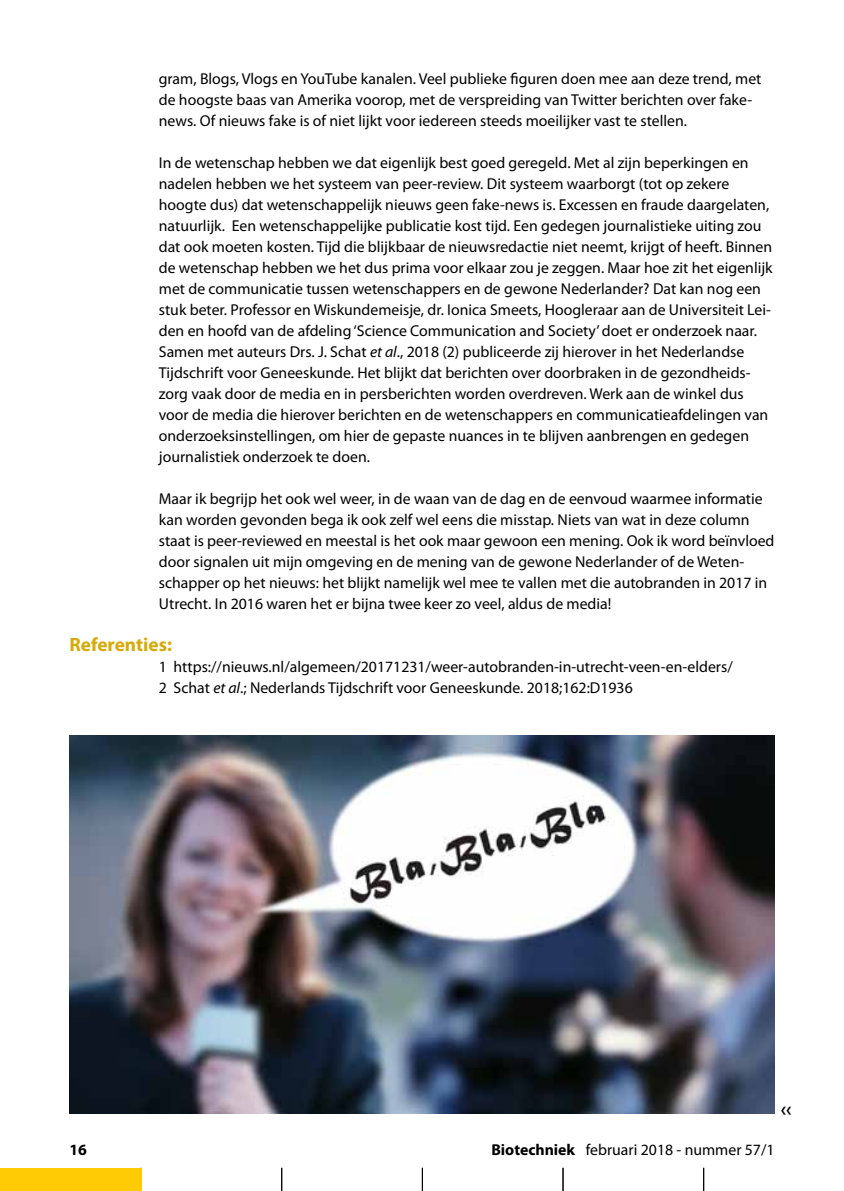
<style>
.page{position:relative;width:844px;height:1191px;background:#fff}
.page>*{position:absolute;margin:0;border:0;box-sizing:border-box;transform-origin:0 0}
.t1{font:600 21px "Myriad Pro";color:#000}
.t2{font:700 19.25px "Myriad Pro";color:#d5aa09}
.t3{font:15.75px/21px "Myriad Pro";color:#000}
.t4{font:700 15.75px "Myriad Pro";color:#000}
.s1{font-style:italic}
.s2{font-weight:700}
</style>
<div class="page">
<svg style="left:281px;top:1167px;width:1px;height:24px"></svg>
<svg style="left:422px;top:1167px;width:1px;height:24px"></svg>
<svg style="left:562px;top:1167px;width:1px;height:24px"></svg>
<svg style="left:703px;top:1167px;width:1px;height:24px"></svg>
<div style="left:0;top:1168px;width:142px;height:23px;background:#ffcb05"></div>
<img style="left:69px;top:735px;width:705px;height:378px">
<p class="t3" style="left:159px;top:68px;width:604px">gram, Blogs, Vlogs en YouTube kanalen. Veel publieke figuren doen mee aan deze trend, met de hoogste baas van Amerika voorop, met de verspreiding van Twitter berichten over fake&shy;news. Of nieuws fake is of niet lijkt voor iedereen steeds moeilijker vast te stellen.</p>
<p class="t3" style="left:159px;top:152px;width:615px">In de wetenschap hebben we dat eigenlijk best goed geregeld. Met al zijn beperkingen en nadelen hebben we het systeem van peer-review. Dit systeem waarborgt (tot op zekere hoogte dus) dat wetenschappelijk nieuws geen fake-news is. Excessen en fraude daargelaten, natuurlijk. Een wetenschappelijke publicatie kost tijd. Een gedegen journalistieke uiting zou dat ook moeten kosten. Tijd die blijkbaar de nieuwsredactie niet neemt, krijgt of heeft. Binnen de wetenschap hebben we het dus prima voor elkaar zou je zeggen. Maar hoe zit het eigenlijk met de communicatie tussen wetenschappers en de gewone Nederlander? Dat kan nog een stuk beter. Professor en Wiskundemeisje, dr. Ionica Smeets, Hoogleraar aan de Universiteit Lei&shy;den en hoofd van de afdeling ‘Science Communication and Society’ doet er onderzoek naar.<br>Samen met auteurs Drs. J. Schat <span class="s1">et al</span>., 2018 (2) publiceerde zij hierover in het Nederlandse Tijdschrift voor Geneeskunde. Het blijkt dat berichten over doorbraken in de gezondheids&shy;zorg vaak door de media en in persberichten worden overdreven. Werk aan de winkel dus voor de media die hierover berichten en de wetenschappers en communicatieafdelingen van onderzoeksinstellingen, om hier de gepaste nuances in te blijven aanbrengen en gedegen journalistiek onderzoek te doen.</p>
<p class="t3" style="left:159px;top:488px;width:617px">Maar ik begrijp het ook wel weer, in de waan van de dag en de eenvoud waarmee informatie kan worden gevonden bega ik ook zelf wel eens die misstap. Niets van wat in deze column staat is peer-reviewed en meestal is het ook maar gewoon een mening. Ook ik word beïnvloed door signalen uit mijn omgeving en de mening van de gewone Nederlander of de Weten&shy;schapper op het nieuws: het blijkt namelijk wel mee te vallen met die autobranden in 2017 in Utrecht. In 2016 waren het er bijna twee keer zo veel, aldus de media!</p>
<p class="t2" style="left:69px;top:632px;width:104px">Referenties:</p>
<p class="t3" style="left:159px;top:656px;width:575px">1 https://nieuws.nl/algemeen/20171231/weer-autobranden-in-utrecht-veen-en-elders/<br>2 Schat <span class="s1">et al</span>.; Nederlands Tijdschrift voor Geneeskunde. 2018;162:D1936</p>
<h1 class="t1" style="left:780px;top:1095px;width:13px">‹‹</h1>
<p class="t4" style="left:69px;top:1139px;width:19px">16</p>
<p class="t3" style="left:491px;top:1139px;width:284px"><span class="s2">Biotechniek</span> februari 2018 - nummer 57/1</p>
</div>
